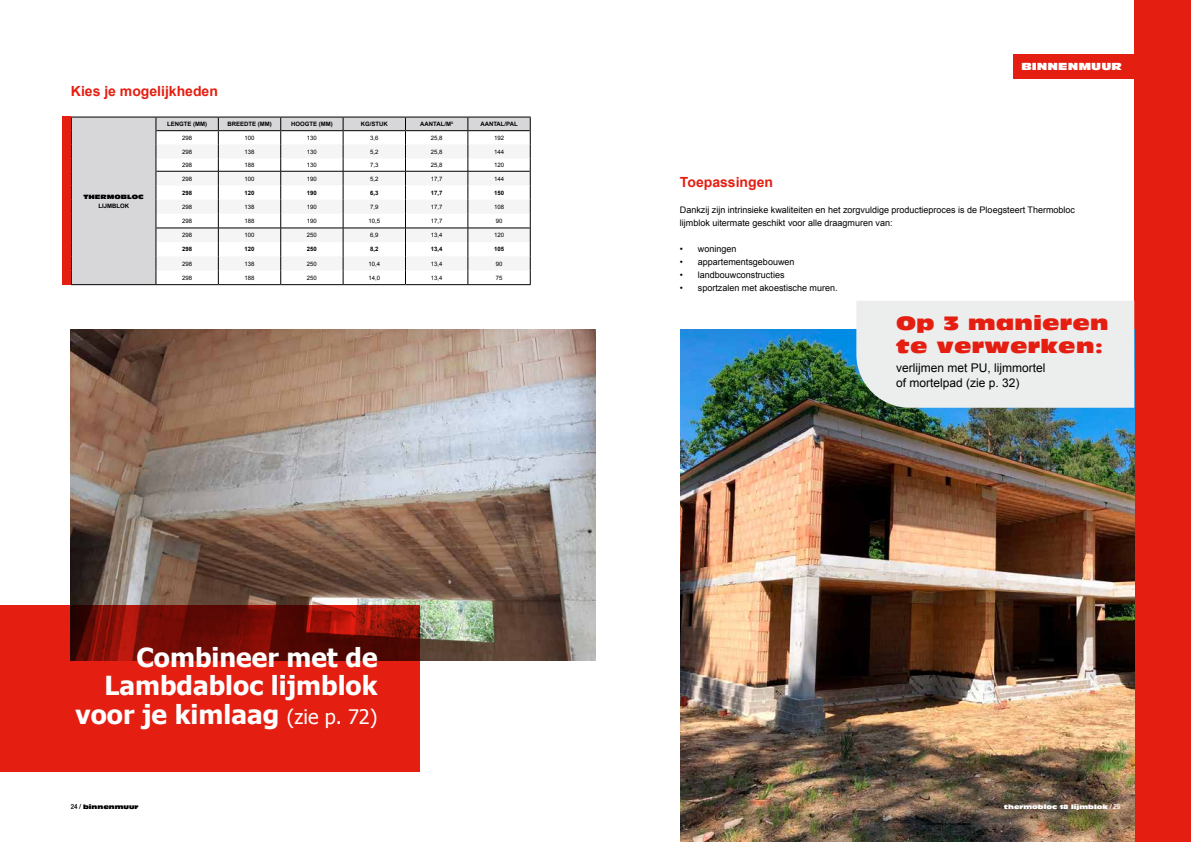
<style>
.page{position:relative;width:1191px;height:842px;background:#fff}
.page>*{position:absolute;margin:0;border:0;box-sizing:border-box;transform-origin:0 0}
.t1{font:700 26.2px/28.6px "Tahoma";color:#fff;text-align:right}
.t2{font:18.9px/23.6px "Antique Olive Std Nord";letter-spacing:.02em;color:#e41e11}
.t3{font:700 14px "Arial";color:#e41e11}
.t4{font:12px/15px "Arial";color:#000}
.t5{font:10px "Antique Olive Std Nord";color:#fff}
.t6{font:9px/13px "Arial";color:#000}
.t7{font:6px "Arial";color:#000}
.t8{font:700 6px "Arial";color:#000}
.t9{font:6px "Antique Olive Std Nord";color:#000}
.t10{font:6px "Antique Olive Std Nord";color:#fff}
.s1{font-weight:400;font-size:20px}
.s2{font-family:"Helvetica Neue LT Std";font-weight:500;font-stretch:condensed;font-size:7px}
</style>
<div class="page">
<div style="left:1134px;top:0;width:57px;height:842px;background:#e41e11"></div>
<img style="left:71px;top:330px;width:524px;height:330px">
<svg style="left:0;top:605px;width:420px;height:167px;fill:#e41e11"></svg>
<img style="left:680px;top:330px;width:454px;height:511px">
<svg style="left:72px;top:118px;width:458px;height:166px;fill:#d7d6d8"></svg>
<svg style="left:156px;top:144px;width:374px;height:126px;fill:#f5f5f5"></svg>
<svg style="left:280px;top:118px;width:1px;height:166px"></svg>
<svg style="left:467px;top:118px;width:1px;height:166px"></svg>
<hr style="left:156px;top:117px;width:62px;height:1px;background:#000">
<hr style="left:218px;top:117px;width:63px;height:1px;background:#000">
<hr style="left:281px;top:117px;width:62px;height:1px;background:#000">
<hr style="left:343px;top:117px;width:62px;height:1px;background:#000">
<hr style="left:405px;top:117px;width:63px;height:1px;background:#000">
<hr style="left:468px;top:117px;width:63px;height:1px;background:#000">
<hr style="left:156px;top:284px;width:62px;height:1px;background:#000">
<hr style="left:218px;top:284px;width:63px;height:1px;background:#000">
<hr style="left:281px;top:284px;width:62px;height:1px;background:#000">
<hr style="left:405px;top:284px;width:63px;height:1px;background:#000">
<hr style="left:468px;top:284px;width:63px;height:1px;background:#000">
<svg style="left:530px;top:118px;width:1px;height:166px"></svg>
<hr style="left:156px;top:228px;width:62px;height:1px;background:#000">
<hr style="left:218px;top:228px;width:63px;height:1px;background:#000">
<hr style="left:281px;top:228px;width:62px;height:1px;background:#000">
<hr style="left:343px;top:228px;width:62px;height:1px;background:#000">
<hr style="left:405px;top:228px;width:63px;height:1px;background:#000">
<hr style="left:468px;top:228px;width:62px;height:1px;background:#000">
<hr style="left:343px;top:284px;width:62px;height:1px;background:#000">
<hr style="left:156px;top:171px;width:62px;height:1px;background:#000">
<hr style="left:218px;top:171px;width:63px;height:1px;background:#000">
<hr style="left:281px;top:171px;width:62px;height:1px;background:#000">
<hr style="left:343px;top:171px;width:62px;height:1px;background:#000">
<hr style="left:405px;top:171px;width:63px;height:1px;background:#000">
<hr style="left:468px;top:171px;width:62px;height:1px;background:#000">
<svg style="left:343px;top:118px;width:1px;height:166px"></svg>
<svg style="left:405px;top:118px;width:1px;height:166px"></svg>
<hr style="left:156px;top:130px;width:62px;height:1px;background:#000">
<hr style="left:218px;top:130px;width:63px;height:1px;background:#000">
<hr style="left:281px;top:130px;width:62px;height:1px;background:#000">
<hr style="left:343px;top:130px;width:62px;height:1px;background:#000">
<hr style="left:405px;top:130px;width:63px;height:1px;background:#000">
<hr style="left:468px;top:130px;width:62px;height:1px;background:#000">
<hr style="left:71px;top:117px;width:85px;height:1px;background:#000">
<svg style="left:71px;top:118px;width:1px;height:166px"></svg>
<hr style="left:71px;top:284px;width:85px;height:1px;background:#000">
<svg style="left:218px;top:118px;width:1px;height:166px"></svg>
<svg style="left:155px;top:118px;width:1px;height:166px"></svg>
<div style="left:1013px;top:54px;width:121px;height:25px;background:#e41e11"></div>
<div style="left:62px;top:116px;width:9px;height:169px;background:#e41e11"></div>
<div style="left:856px;top:301px;width:278px;height:107px;background:#eceded"></div>
<h3 class="t3" style="left:71px;top:82px;width:149px">Kies je mogelijkheden</h3>
<p class="t9" style="left:83px;top:193px;width:62px">THERMOBLOC</p>
<p class="t8" style="left:98px;top:201px;width:32px">LIJMBLOK</p>
<p class="t8" style="left:167px;top:120px;width:41px">LENGTE (MM)</p>
<p class="t8" style="left:227px;top:120px;width:46px">BREEDTE (MM)</p>
<p class="t8" style="left:291px;top:120px;width:43px">HOOGTE (MM)</p>
<p class="t8" style="left:361px;top:120px;width:28px">KG/STUK</p>
<p class="t8" style="left:420px;top:120px;width:34px">AANTAL/M²</p>
<p class="t8" style="left:480px;top:120px;width:39px">AANTAL/PAL</p>
<p class="t7" style="left:182px;top:134px;width:12px">298</p>
<p class="t7" style="left:244px;top:134px;width:12px">100</p>
<p class="t7" style="left:307px;top:134px;width:12px">130</p>
<p class="t7" style="left:370px;top:134px;width:10px">3,6</p>
<p class="t7" style="left:431px;top:134px;width:13px">25,8</p>
<p class="t7" style="left:494px;top:134px;width:12px">192</p>
<p class="t7" style="left:182px;top:148px;width:12px">298</p>
<p class="t7" style="left:244px;top:148px;width:12px">138</p>
<p class="t7" style="left:307px;top:148px;width:12px">130</p>
<p class="t7" style="left:370px;top:148px;width:10px">5,2</p>
<p class="t7" style="left:431px;top:148px;width:13px">25,8</p>
<p class="t7" style="left:494px;top:148px;width:12px">144</p>
<p class="t7" style="left:182px;top:161px;width:12px">298</p>
<p class="t7" style="left:244px;top:161px;width:12px">188</p>
<p class="t7" style="left:307px;top:161px;width:12px">130</p>
<p class="t7" style="left:370px;top:161px;width:10px">7,3</p>
<p class="t7" style="left:431px;top:161px;width:13px">25,8</p>
<p class="t7" style="left:494px;top:161px;width:12px">120</p>
<p class="t7" style="left:182px;top:174px;width:12px">298</p>
<p class="t7" style="left:244px;top:174px;width:12px">100</p>
<p class="t7" style="left:307px;top:174px;width:12px">190</p>
<p class="t7" style="left:370px;top:174px;width:10px">5,2</p>
<p class="t7" style="left:431px;top:174px;width:13px">17,7</p>
<p class="t7" style="left:494px;top:174px;width:12px">144</p>
<p class="t8" style="left:182px;top:189px;width:12px">298</p>
<p class="t8" style="left:244px;top:189px;width:12px">120</p>
<p class="t8" style="left:307px;top:189px;width:12px">190</p>
<p class="t8" style="left:370px;top:189px;width:10px">6,3</p>
<p class="t8" style="left:431px;top:189px;width:13px">17,7</p>
<p class="t8" style="left:494px;top:189px;width:12px">150</p>
<p class="t7" style="left:182px;top:203px;width:12px">298</p>
<p class="t7" style="left:244px;top:203px;width:12px">138</p>
<p class="t7" style="left:307px;top:203px;width:12px">190</p>
<p class="t7" style="left:370px;top:203px;width:10px">7,9</p>
<p class="t7" style="left:431px;top:203px;width:13px">17,7</p>
<p class="t7" style="left:494px;top:203px;width:12px">108</p>
<p class="t7" style="left:182px;top:217px;width:12px">298</p>
<p class="t7" style="left:244px;top:217px;width:12px">188</p>
<p class="t7" style="left:307px;top:217px;width:12px">190</p>
<p class="t7" style="left:368px;top:217px;width:13px">10,5</p>
<p class="t7" style="left:431px;top:217px;width:13px">17,7</p>
<p class="t7" style="left:496px;top:217px;width:8px">90</p>
<p class="t7" style="left:182px;top:231px;width:12px">298</p>
<p class="t7" style="left:244px;top:231px;width:12px">100</p>
<p class="t7" style="left:307px;top:231px;width:12px">250</p>
<p class="t7" style="left:370px;top:231px;width:10px">6,9</p>
<p class="t7" style="left:431px;top:231px;width:13px">13,4</p>
<p class="t7" style="left:494px;top:231px;width:12px">120</p>
<p class="t8" style="left:182px;top:245px;width:12px">298</p>
<p class="t8" style="left:244px;top:245px;width:12px">120</p>
<p class="t8" style="left:307px;top:245px;width:12px">250</p>
<p class="t8" style="left:370px;top:245px;width:10px">8,2</p>
<p class="t8" style="left:431px;top:245px;width:13px">13,4</p>
<p class="t8" style="left:494px;top:245px;width:12px">105</p>
<p class="t7" style="left:182px;top:260px;width:12px">298</p>
<p class="t7" style="left:244px;top:260px;width:12px">138</p>
<p class="t7" style="left:307px;top:260px;width:12px">250</p>
<p class="t7" style="left:368px;top:260px;width:13px">10,4</p>
<p class="t7" style="left:431px;top:260px;width:13px">13,4</p>
<p class="t7" style="left:496px;top:260px;width:8px">90</p>
<p class="t7" style="left:182px;top:274px;width:12px">298</p>
<p class="t7" style="left:244px;top:274px;width:12px">188</p>
<p class="t7" style="left:307px;top:274px;width:12px">250</p>
<p class="t7" style="left:368px;top:274px;width:13px">14,0</p>
<p class="t7" style="left:431px;top:274px;width:13px">13,4</p>
<p class="t7" style="left:496px;top:274px;width:8px">75</p>
<h1 class="t1" style="left:76px;top:641px;width:303px">Combineer met de<br>Lambdabloc lijmblok voor je kimlaag <span class="s1">(zie p. 72)</span></h1>
<p class="t5" style="left:1021px;top:60px;width:102px">BINNENMUUR</p>
<h3 class="t3" style="left:680px;top:173px;width:95px">Toepassingen</h3>
<p class="t6" style="left:680px;top:203px;width:397px">Dankzij zijn intrinsieke kwaliteiten en het zorgvuldige productieproces is de Ploegsteert Thermobloc lijmblok uitermate geschikt voor alle draagmuren van:</p>
<p class="t6" style="left:680px;top:242px;width:58px">• woningen</p>
<p class="t6" style="left:680px;top:255px;width:116px">• appartementsgebouwen</p>
<p class="t6" style="left:680px;top:268px;width:106px">• landbouwconstructies</p>
<p class="t6" style="left:680px;top:281px;width:159px">• sportzalen met akoestische muren.</p>
<h2 class="t2" style="left:896px;top:311px;width:214px">Op 3 manieren te verwerken:</h2>
<h3 class="t4" style="left:896px;top:361px;width:151px">verlijmen met PU, lijmmortel of mortelpad (zie p. 32)</h3>
<p class="t9" style="left:71px;top:803px;width:69px"><span class="s2">24 /</span> binnenmuur</p>
<p class="t10" style="left:1003px;top:803px;width:118px">thermobloc 18 lijmblok <span class="s2">/ 25</span></p>
</div>
